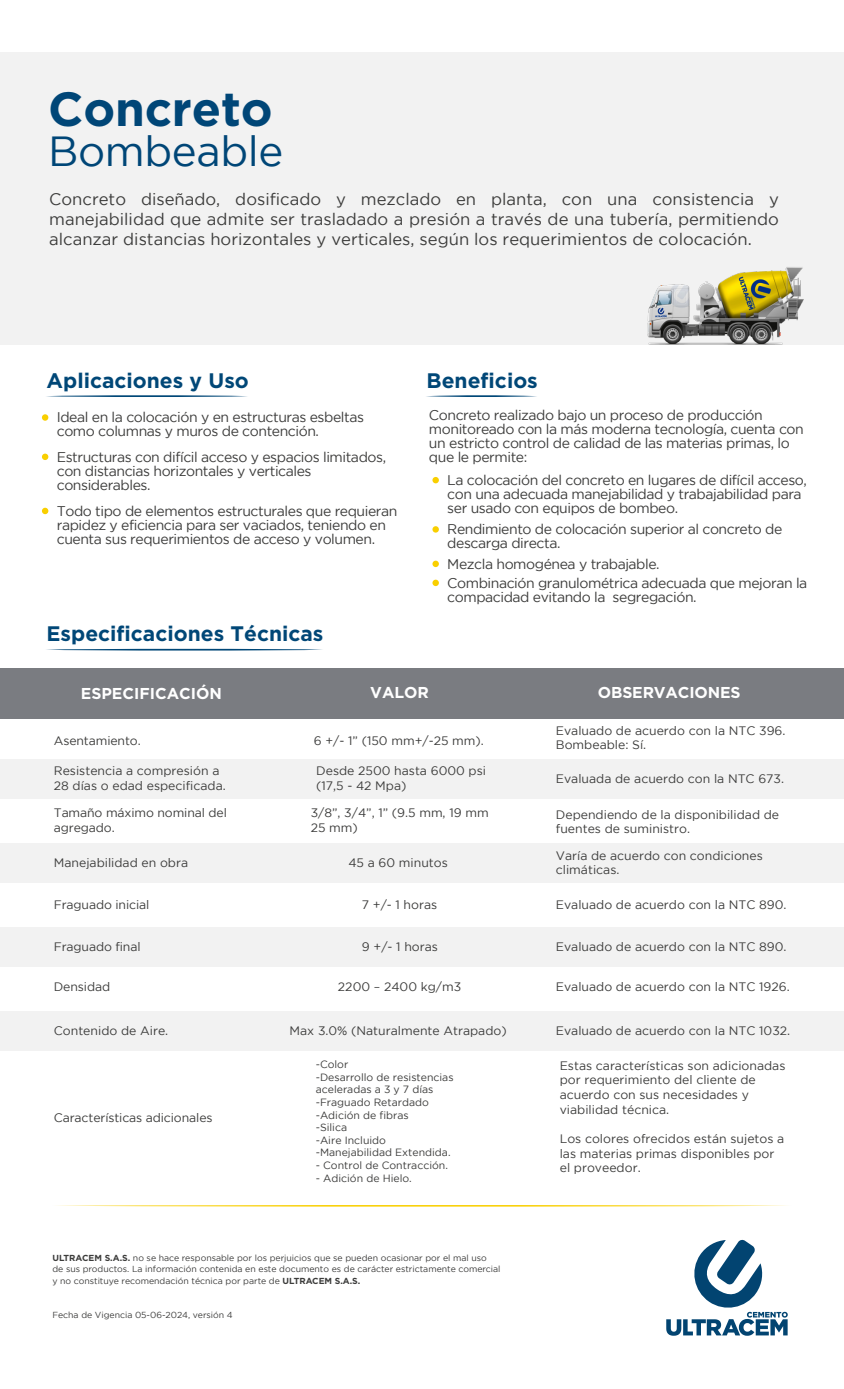
<style>
.page{position:relative;width:844px;height:1389px;background:#fff}
.page>*{position:absolute;margin:0;border:0;box-sizing:border-box;transform-origin:0 0}
.t1{font:700 47.95px "Gotham";letter-spacing:-.005em;color:#004677}
.t2{font:42px "Gotham";letter-spacing:-.01em;color:#004677}
.t3{font:700 21px "Gotham";color:#004777}
.t4{font:16.62px/19.9px "Gotham";color:#3c3c3b;text-align:justify}
.t5{font:700 15.75px "Gotham";color:#fff}
.t6{font:14px/14px "Gotham";letter-spacing:-.03em;color:#3c3c3b}
.t7{font:12.25px/14.7px "Gotham";color:#3c3c3b}
.t8{font:10.5px/12.6px "Gotham";color:#3c3c3b}
.t9{font:8.75px/11.4px "Gotham";color:#3c3c3b}
.s1{font-weight:700}
</style>
<div class="page">
<div style="left:0;top:52px;width:843px;height:293px;background:#f2f2f2"></div>
<svg style="left:666px;top:1239px;width:121px;height:97px"></svg>
<svg style="left:58px;top:1205px;width:728px;height:2px"></svg>
<div style="left:42px;top:414px;width:6px;height:7px;background:#f9cf00;border-radius:50%"></div>
<svg style="left:42px;top:454px;width:6px;height:6px"></svg>
<svg style="left:42px;top:508px;width:6px;height:6px"></svg>
<svg style="left:46px;top:395px;width:201px;height:2px"></svg>
<img style="left:647px;top:267px;width:157px;height:78px">
<div style="left:432px;top:477px;width:7px;height:6px;background:#f9cf00;border-radius:50%"></div>
<div style="left:432px;top:526px;width:7px;height:7px;background:#f9cf00;border-radius:50%"></div>
<div style="left:432px;top:561px;width:7px;height:6px;background:#f9cf00;border-radius:50%"></div>
<div style="left:432px;top:580px;width:7px;height:6px;background:#f9cf00;border-radius:50%"></div>
<svg style="left:426px;top:395px;width:111px;height:2px"></svg>
<svg style="left:46px;top:649px;width:276px;height:2px"></svg>
<div style="left:0;top:759px;width:843px;height:39px;background:#f2f2f2"></div>
<div style="left:0;top:668px;width:843px;height:50px;background:#7a7c81"></div>
<div style="left:0;top:843px;width:843px;height:39px;background:#f2f2f2"></div>
<div style="left:0;top:927px;width:843px;height:39px;background:#f2f2f2"></div>
<div style="left:0;top:1011px;width:843px;height:39px;background:#f2f2f2"></div>
<h1 class="t1" style="left:48px;top:82px;width:226px">Concreto</h1>
<h2 class="t2" style="left:48px;top:128px;width:237px">Bombeable</h2>
<p class="t4" style="left:49px;top:189px;width:731px">Concreto diseñado, dosificado y mezclado en planta, con una consistencia y manejabilidad que admite ser trasladado a presión a través de una tubería, permitiendo alcanzar distancias horizontales y verticales, según los requerimientos de colocación.</p>
<h3 class="t3" style="left:47px;top:368px;width:204px">Aplicaciones y Uso</h3>
<p class="t6" style="left:57px;top:410px;width:309px">Ideal en la colocación y en estructuras esbeltas como columnas y muros de contención.</p>
<p class="t6" style="left:57px;top:449px;width:331px">Estructuras con difícil acceso y espacios limitados, con distancias horizontales y verticales considerables.</p>
<p class="t6" style="left:57px;top:504px;width:342px">Todo tipo de elementos estructurales que requieran rapidez y eficiencia para ser vaciados, teniendo en cuenta sus requerimientos de acceso y volumen.</p>
<h3 class="t3" style="left:426px;top:368px;width:113px">Beneficios</h3>
<p class="t6" style="left:429px;top:408px;width:376px">Concreto realizado bajo un proceso de producción monitoreado con la más moderna tecnología, cuenta con un estricto control de calidad de las materias primas, lo que le permite:</p>
<p class="t6" style="left:447px;top:473px;width:361px">La colocación del concreto en lugares de difícil acceso, con una adecuada manejabilidad y trabajabilidad para ser usado con equipos de bombeo.</p>
<p class="t6" style="left:447px;top:522px;width:336px">Rendimiento de colocación superior al concreto de descarga directa.</p>
<p class="t6" style="left:447px;top:554px;width:361px;line-height:19.1px">Mezcla homogénea y trabajable.<br>Combinación granulométrica adecuada que mejoran la</p>
<p class="t6" style="left:447px;top:589px;width:251px">compacidad evitando la segregación.</p>
<h3 class="t3" style="left:47px;top:622px;width:278px">Especificaciones Técnicas</h3>
<p class="t5" style="left:81px;top:684px;width:143px">ESPECIFICACIÓN</p>
<p class="t5" style="left:370px;top:684px;width:60px">VALOR</p>
<p class="t5" style="left:597px;top:684px;width:144px">OBSERVACIONES</p>
<p class="t7" style="left:54px;top:733px;width:88px">Asentamiento.</p>
<p class="t7" style="left:314px;top:733px;width:171px">6 +/- 1” (150 mm+/-25 mm).</p>
<p class="t7" style="left:316px;top:764px;width:171px">Desde 2500 hasta 6000 psi (17,5 - 42 Mpa)</p>
<p class="t7" style="left:555px;top:723px;width:231px">Evaluado de acuerdo con la NTC 396.<br>Bombeable: Sí.</p>
<p class="t7" style="left:555px;top:771px;width:230px">Evaluada de acuerdo con la NTC 673.</p>
<p class="t7" style="left:54px;top:764px;width:173px">Resistencia a compresión a<br>28 días o edad especificada.</p>
<p class="t7" style="left:54px;top:805px;width:174px">Tamaño máximo nominal del agregado.</p>
<p class="t7" style="left:310px;top:805px;width:179px">3/8”, 3/4”, 1” (9.5 mm, 19 mm<br>25 mm)</p>
<p class="t7" style="left:348px;top:855px;width:101px">45 a 60 minutos</p>
<p class="t7" style="left:555px;top:807px;width:225px">Dependiendo de la disponibilidad de fuentes de suministro.</p>
<p class="t7" style="left:555px;top:848px;width:208px">Varía de acuerdo con condiciones climáticas.</p>
<p class="t7" style="left:54px;top:855px;width:136px">Manejabilidad en obra</p>
<p class="t7" style="left:54px;top:897px;width:97px">Fraguado inicial</p>
<p class="t7" style="left:362px;top:897px;width:77px">7 +/- 1 horas</p>
<p class="t7" style="left:362px;top:939px;width:78px">9 +/- 1 horas</p>
<p class="t7" style="left:555px;top:897px;width:232px">Evaluado de acuerdo con la NTC 890.</p>
<p class="t7" style="left:54px;top:939px;width:88px">Fraguado final</p>
<p class="t7" style="left:555px;top:939px;width:232px">Evaluado de acuerdo con la NTC 890.</p>
<p class="t7" style="left:54px;top:980px;width:58px">Densidad</p>
<p class="t7" style="left:338px;top:980px;width:125px">2200 – 2400 kg/m3</p>
<p class="t7" style="left:289px;top:1023px;width:219px">Max 3.0% (Naturalmente Atrapado)</p>
<p class="t7" style="left:555px;top:980px;width:235px">Evaluado de acuerdo con la NTC 1926.</p>
<p class="t7" style="left:54px;top:1023px;width:116px">Contenido de Aire.</p>
<p class="t7" style="left:555px;top:1023px;width:236px">Evaluado de acuerdo con la NTC 1032.</p>
<p class="t7" style="left:54px;top:1110px;width:160px">Características adicionales</p>
<p class="t8" style="left:315px;top:1058px;width:139px">-Color<br>-Desarrollo de resistencias aceleradas a 3 y 7 días -Fraguado Retardado -Adición de fibras<br>-Silica<br>-Aire Incluido -Manejabilidad Extendida.</p>
<p class="t8" style="left:315px;top:1159px;width:134px">- Control de Contracción.</p>
<p class="t8" style="left:315px;top:1171px;width:98px">- Adición de Hielo.</p>
<p class="t9" style="left:52px;top:1252px;width:449px"><span class="s1">ULTRACEM S.A.S.</span> no se hace responsable por los perjuicios que se pueden ocasionar por el mal uso<br>de sus productos. La información contenida en este documento es de carácter estrictamente comercial y no constituye recomendación técnica por parte de <span class="s1">ULTRACEM S.A.S.</span></p>
<p class="t9" style="left:52px;top:1309px;width:182px">Fecha de Vigencia 05-06-2024, versión 4</p>
<p class="t7" style="left:559px;top:1058px;width:227px">Estas características son adicionadas por requerimiento del cliente de acuerdo con sus necesidades y viabilidad técnica.</p>
<p class="t7" style="left:559px;top:1131px;width:226px">Los colores ofrecidos están sujetos a las materias primas disponibles por el proveedor.</p>
</div>
